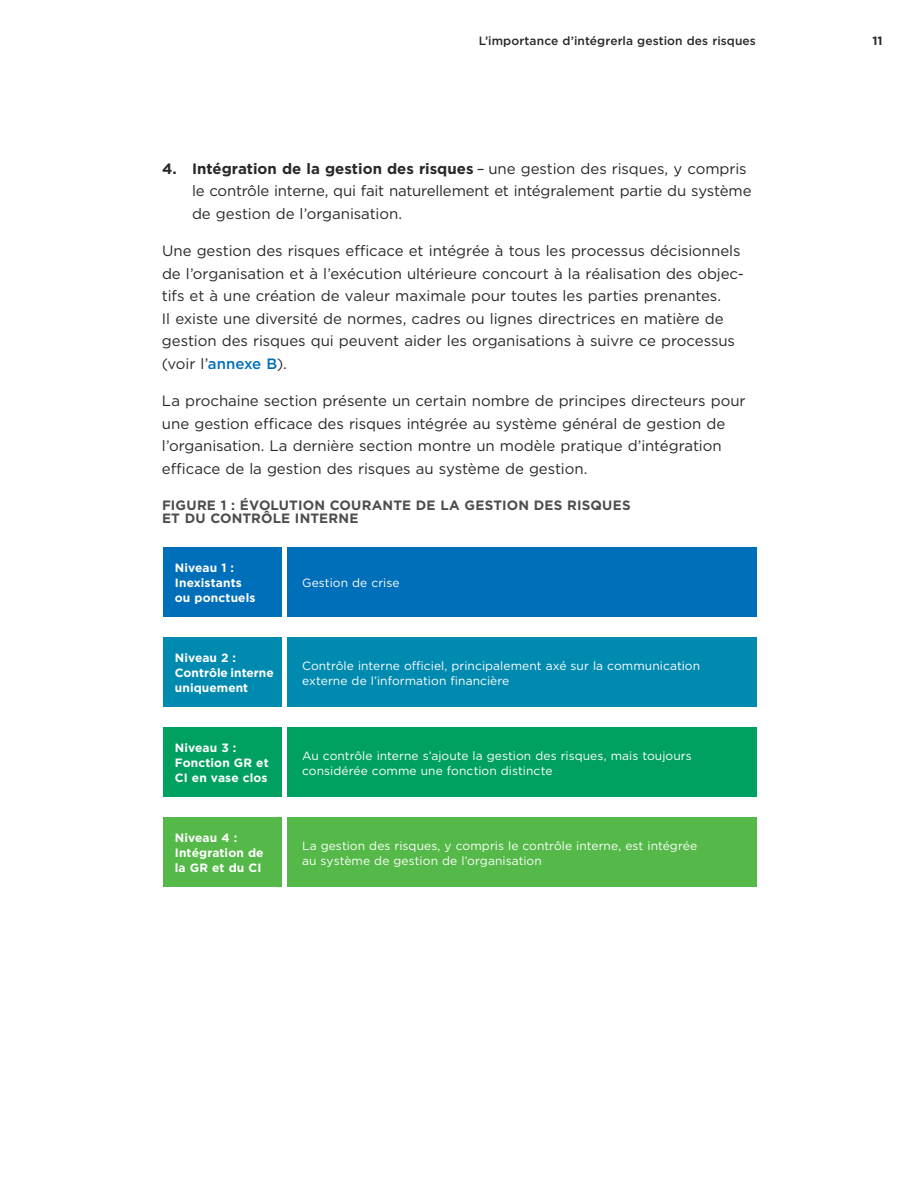
<style>
.page{position:relative;width:918px;height:1188px;background:#fff}
.page>*{position:absolute;margin:0;border:0;box-sizing:border-box;transform-origin:0 0}
.t1{font:15px/22.5px "Gotham";letter-spacing:-.005em;color:#292829}
.t2{font:700 13.5px/13.5px "Gotham";letter-spacing:.015em;color:#4d4d4f}
.t3{font:12px/15px "Gotham";letter-spacing:.005em;color:#fff}
.t4{font:700 12px/15px "Gotham";letter-spacing:.01em;color:#fff}
.t5{font:500 12px "Gotham";letter-spacing:.005em;color:#292829}
.t6{font:700 12px "Gotham";color:#292829}
.s1{font-weight:700}
.s2{font-weight:500;color:#006fba}
</style>
<div class="page">
<div style="left:163px;top:548px;width:119px;height:69px;background:#006fba"></div>
<div style="left:287px;top:548px;width:470px;height:69px;background:#006fba"></div>
<div style="left:163px;top:638px;width:119px;height:69px;background:#008ab0"></div>
<div style="left:287px;top:638px;width:470px;height:69px;background:#008ab0"></div>
<div style="left:163px;top:728px;width:119px;height:69px;background:#00a160"></div>
<div style="left:287px;top:728px;width:470px;height:69px;background:#00a160"></div>
<div style="left:163px;top:818px;width:119px;height:69px;background:#54b948"></div>
<div style="left:287px;top:818px;width:470px;height:69px;background:#54b948"></div>
<p class="t5" style="left:479px;top:33px;width:279px">L’importance d’intégrerla gestion des risques</p>
<p class="t6" style="left:872px;top:33px;width:12px">11</p>
<p class="t1" style="left:192px;top:157px;width:561px;text-indent:-30px"><span class="s1">4. Intégration de la gestion des risques</span> – une gestion des risques, y compris le contrôle interne, qui fait naturellement et intégralement partie du système de gestion de l’organisation.</p>
<p class="t1" style="left:162px;top:240px;width:583px">Une gestion des risques efficace et intégrée à tous les processus décisionnels de l’organisation et à l’exécution ultérieure concourt à la réalisation des objec&shy;tifs et à une création de valeur maximale pour toutes les parties prenantes.<br>Il existe une diversité de normes, cadres ou lignes directrices en matière de gestion des risques qui peuvent aider les organisations à suivre ce processus (voir l’<span class="s2">annexe B</span>).</p>
<p class="t1" style="left:162px;top:390px;width:585px">La prochaine section présente un certain nombre de principes directeurs pour une gestion efficace des risques intégrée au système général de gestion de l’organisation. La dernière section montre un modèle pratique d’intégration efficace de la gestion des risques au système de gestion.</p>
<p class="t2" style="left:162px;top:498px;width:470px">FIGURE 1 : ÉVOLUTION COURANTE DE LA GESTION DES RISQUES<br>ET DU CONTRÔLE INTERNE</p>
<p class="t4" style="left:175px;top:560px;width:82px">Niveau 1 :<br>Inexistants ou ponctuels</p>
<p class="t3" style="left:302px;top:575px;width:99px">Gestion de crise</p>
<p class="t4" style="left:175px;top:650px;width:100px">Niveau 2 :<br>Contrôle interne uniquement</p>
<p class="t3" style="left:302px;top:658px;width:400px">Contrôle interne officiel, principalement axé sur la communication externe de l’information financière</p>
<p class="t4" style="left:175px;top:740px;width:95px">Niveau 3 :<br>Fonction GR et<br>CI en vase clos</p>
<p class="t3" style="left:302px;top:748px;width:391px">Au contrôle interne s’ajoute la gestion des risques, mais toujours considérée comme une fonction distincte</p>
<p class="t4" style="left:175px;top:830px;width:90px">Niveau 4 :<br>Intégration de la GR et du CI</p>
<p class="t3" style="left:302px;top:838px;width:397px">La gestion des risques, y compris le contrôle interne, est intégrée au système de gestion de l’organisation</p>
</div>
